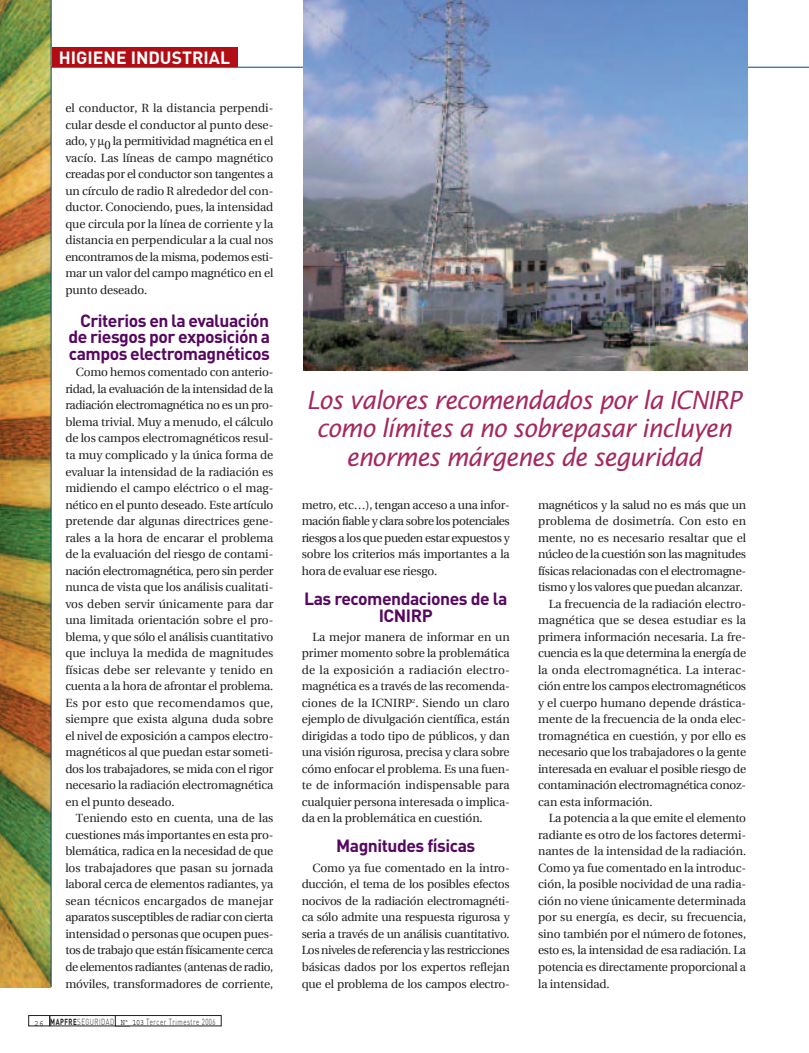
<style>
.page{position:relative;width:809px;height:1053px;background:#fff}
.page>*{position:absolute;margin:0;border:0;box-sizing:border-box;transform-origin:0 0}
.t1{font:italic 25px/28.8px "Lucida Sans";letter-spacing:-.03em;color:#a5285f;text-align:center;scale:.95 1}
.t2{font:700 17.5px/16.5px "DIN";letter-spacing:-.025em;color:#560760;text-align:center}
.t3{font:700 17.5px "DIN";color:#fff}
.t4{font:11.88px/16.5px "Utopia";letter-spacing:-.01em;color:#231f20;text-align:justify}
.t5{font:11.88px "Utopia";letter-spacing:.01em;color:#231f20}
.t6{font:11.88px "Utopia";letter-spacing:-.035em;color:#231f20}
.t7{font:11.88px "Utopia";letter-spacing:-.03em;color:#231f20}
.t8{font:11.88px "Utopia";letter-spacing:.02em;color:#231f20}
.t9{font:300 8.75px "DIN";letter-spacing:.075em;color:#231f20;scale:.7 1}
.s1{font-family:"Courier";font-weight:400}
.s2{font-weight:700}
</style>
<div class="page">
<img style="left:0;top:0;width:808px;height:1027px">
<svg style="left:98px;top:139px;width:7px;height:9px"></svg>
<p class="t3" style="left:59px;top:52px;width:172px">HIGIENE INDUSTRIAL</p>
<p class="t4" style="left:65px;top:100px;width:209px">el conductor, R la distancia perpendi&shy;cular desde el conductor al punto dese&shy;ado, y 0 la permitividad magnética en el vacío. Las líneas de campo magnético creadas por el conductor son tangentes a un círculo de radio R alrededor del con&shy;ductor. Conociendo, pues, la intensidad que circula por la línea de corriente y la distancia en perpendicular a la cual nos encontramos de la misma, podemos esti&shy;mar un valor del campo magnético en el punto deseado.</p>
<p class="t2" style="left:68px;top:314px;width:203px;text-align:justify;text-indent:12px">Criterios en la evaluación de riesgos por exposición a campos electromagnéticos</p>
<p class="t4" style="left:76px;top:364px;width:199px">Como hemos comentado con anterio-</p>
<p class="t4" style="left:65px;top:381px;width:209px">ridad, la evaluación de la intensidad de la</p>
<p class="t7" style="left:65px;top:400px;width:209px">radiación electromagnética no es un pro-</p>
<p class="t4" style="left:65px;top:414px;width:209px">blema trivial. Muy a menudo, el cálculo</p>
<p class="t4" style="left:65px;top:430px;width:209px">de los campos electromagnéticos resul-</p>
<p class="t4" style="left:65px;top:447px;width:209px">ta muy complicado y la única forma de</p>
<p class="t4" style="left:65px;top:463px;width:209px">evaluar la intensidad de la radiación es</p>
<p class="t4" style="left:65px;top:480px;width:209px">midiendo el campo eléctrico o el mag-</p>
<p class="t4" style="left:65px;top:496px;width:209px">nético en el punto deseado. Este artículo</p>
<p class="t4" style="left:65px;top:513px;width:209px">pretende dar algunas directrices gene-</p>
<p class="t4" style="left:65px;top:529px;width:209px">rales a la hora de encarar el problema</p>
<p class="t4" style="left:65px;top:546px;width:209px">de la evaluación del riesgo de contami-</p>
<p class="t7" style="left:65px;top:565px;width:209px">nación electromagnética, pero sin perder</p>
<p class="t4" style="left:65px;top:579px;width:209px">nunca de vista que los análisis cualitati-</p>
<p class="t4" style="left:65px;top:595px;width:209px">vos deben servir únicamente para dar</p>
<p class="t4" style="left:65px;top:612px;width:209px">una limitada orientación sobre el pro-</p>
<p class="t4" style="left:65px;top:628px;width:209px">blema, y que sólo el análisis cuantitativo</p>
<p class="t4" style="left:65px;top:645px;width:209px">que incluya la medida de magnitudes</p>
<p class="t5" style="left:65px;top:664px;width:209px">físicas debe ser relevante y tenido en</p>
<p class="t4" style="left:65px;top:678px;width:209px">cuenta a la hora de afrontar el problema.</p>
<p class="t8" style="left:65px;top:697px;width:209px">Es por esto que recomendamos que,</p>
<p class="t4" style="left:65px;top:711px;width:209px">siempre que exista alguna duda sobre</p>
<p class="t4" style="left:65px;top:727px;width:209px">el nivel de exposición a campos electro-</p>
<p class="t4" style="left:65px;top:744px;width:209px">magnéticos al que puedan estar someti-</p>
<p class="t4" style="left:65px;top:760px;width:209px">dos los trabajadores, se mida con el rigor</p>
<p class="t4" style="left:65px;top:777px;width:209px">necesario la radiación electromagnética</p>
<p class="t4" style="left:65px;top:793px;width:111px">en el punto deseado.</p>
<p class="t4" style="left:76px;top:810px;width:199px">Teniendo esto en cuenta, una de las</p>
<p class="t4" style="left:65px;top:826px;width:209px">cuestiones más importantes en esta pro-</p>
<p class="t4" style="left:65px;top:843px;width:209px">blemática, radica en la necesidad de que</p>
<p class="t4" style="left:65px;top:859px;width:209px">los trabajadores que pasan su jornada</p>
<p class="t4" style="left:65px;top:876px;width:209px">laboral cerca de elementos radiantes, ya</p>
<p class="t5" style="left:65px;top:895px;width:209px">sean técnicos encargados de manejar</p>
<p class="t4" style="left:65px;top:909px;width:209px">aparatos susceptibles de radiar con cierta</p>
<p class="t4" style="left:65px;top:925px;width:209px">intensidad o personas que ocupen pues-</p>
<p class="t6" style="left:65px;top:945px;width:209px">tos de trabajo que están físicamente cerca</p>
<p class="t6" style="left:65px;top:961px;width:209px">de elementos radiantes (antenas de radio,</p>
<p class="t4" style="left:65px;top:975px;width:209px">móviles, transformadores de corriente,</p>
<p class="t9" style="left:35px;top:1018px;width:260px"><span class="s1">26</span> <span class="s2">MAPFRE</span>SEGURIDAD <span class="s1">Nº 103</span> Tercer Trimestre 2006</p>
<p class="t1" style="left:306px;top:387px;width:459px">Los valores recomendados por la ICNIRP como límites a no sobrepasar incluyen enormes márgenes de seguridad</p>
<p class="t4" style="left:302px;top:496px;width:209px">metro, etc…), tengan acceso a una infor&shy;mación fiable y clara sobre los potenciales riesgos a los que pueden estar expuestos y sobre los criterios más importantes a la hora de evaluar ese riesgo.</p>
<p class="t2" style="left:304px;top:591px;width:205px;line-height:17.5px">Las recomendaciones de la<br>ICNIRP</p>
<p class="t4" style="left:302px;top:628px;width:209px;text-indent:11px">La mejor manera de informar en un primer momento sobre la problemática de la exposición a radiación electro&shy;magnética es a través de las recomenda&shy;ciones de la ICNIRP<sup>2</sup>. Siendo un claro ejemplo de divulgación científica, están dirigidas a todo tipo de públicos, y dan una visión rigurosa, precisa y clara sobre cómo enfocar el problema. Es una fuen&shy;te de información indispensable para cualquier persona interesada o implica&shy;da en la problemática en cuestión.</p>
<p class="t2" style="left:336px;top:839px;width:141px">Magnitudes físicas</p>
<p class="t4" style="left:302px;top:859px;width:209px;text-indent:11px">Como ya fue comentado en la intro&shy;ducción, el tema de los posibles efectos nocivos de la radiación electromagnéti&shy;ca sólo admite una respuesta rigurosa y seria a través de un análisis cuantitativo.<br>Los niveles de referencia y las restricciones básicas dados por los expertos reflejan que el problema de los campos electro-</p>
<p class="t4" style="left:538px;top:496px;width:209px">magnéticos y la salud no es más que un</p>
<p class="t4" style="left:538px;top:513px;width:209px">problema de dosimetría. Con esto en</p>
<p class="t4" style="left:538px;top:529px;width:209px">mente, no es necesario resaltar que el</p>
<p class="t4" style="left:538px;top:546px;width:209px">núcleo de la cuestión son las magnitudes</p>
<p class="t4" style="left:538px;top:562px;width:209px">físicas relacionadas con el electromagne-</p>
<p class="t4" style="left:538px;top:579px;width:206px">tismo y los valores que puedan alcanzar.</p>
<p class="t4" style="left:548px;top:595px;width:199px">La frecuencia de la radiación electro-</p>
<p class="t4" style="left:538px;top:612px;width:209px">magnética que se desea estudiar es la</p>
<p class="t4" style="left:538px;top:628px;width:209px">primera información necesaria. La fre-</p>
<p class="t4" style="left:538px;top:645px;width:209px">cuencia es la que determina la energía de</p>
<p class="t5" style="left:538px;top:664px;width:209px">la onda electromagnética. La interac-</p>
<p class="t4" style="left:538px;top:678px;width:209px">ción entre los campos electromagnéticos</p>
<p class="t4" style="left:538px;top:694px;width:209px">y el cuerpo humano depende drástica-</p>
<p class="t4" style="left:538px;top:711px;width:209px">mente de la frecuencia de la onda elec-</p>
<p class="t4" style="left:538px;top:727px;width:209px">tromagnética en cuestión, y por ello es</p>
<p class="t4" style="left:538px;top:744px;width:209px">necesario que los trabajadores o la gente</p>
<p class="t4" style="left:538px;top:760px;width:209px">interesada en evaluar el posible riesgo de</p>
<p class="t4" style="left:538px;top:777px;width:209px">contaminación electromagnética conoz-</p>
<p class="t4" style="left:538px;top:793px;width:116px">can esta información.</p>
<p class="t4" style="left:548px;top:810px;width:199px">La potencia a la que emite el elemento</p>
<p class="t4" style="left:538px;top:826px;width:209px">radiante es otro de los factores determi-</p>
<p class="t4" style="left:538px;top:843px;width:209px">nantes de la intensidad de la radiación.</p>
<p class="t4" style="left:538px;top:859px;width:209px">Como ya fue comentado en la introduc-</p>
<p class="t4" style="left:538px;top:876px;width:209px">ción, la posible nocividad de una radia-</p>
<p class="t4" style="left:538px;top:892px;width:209px">ción no viene únicamente determinada</p>
<p class="t4" style="left:538px;top:909px;width:209px">por su energía, es decir, su frecuencia,</p>
<p class="t4" style="left:538px;top:925px;width:209px">sino también por el número de fotones,</p>
<p class="t4" style="left:538px;top:942px;width:209px">esto es, la intensidad de esa radiación. La</p>
<p class="t4" style="left:538px;top:958px;width:209px">potencia es directamente proporcional a</p>
<p class="t4" style="left:538px;top:975px;width:73px">la intensidad.</p>
</div>
